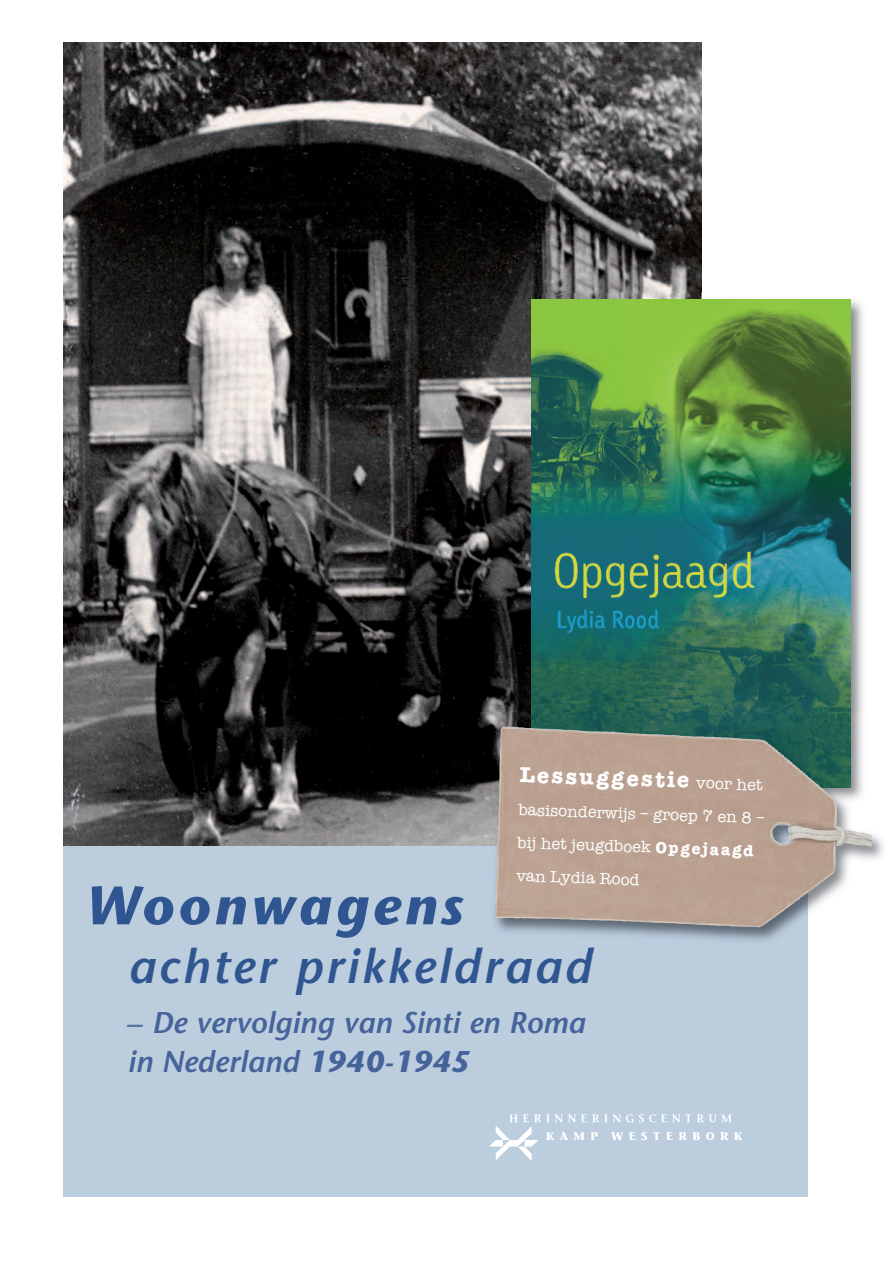
<style>
.page{position:relative;width:893px;height:1263px;background:#fff}
.page>*{position:absolute;margin:0;border:0;box-sizing:border-box;transform-origin:0 0}
.t1{font:italic 700 54px "Stone Sans";letter-spacing:.08em;color:#305691}
.t2{font:italic 600 48px "Stone Sans";letter-spacing:.055em;color:#305691}
.t3{font:italic 600 30px/39px "Stone Sans";color:#46639a}
.t4{font:700 22.5px "American Typewriter";color:#fff}
.t5{font:16.5px/33px "American Typewriter";color:#fff}
.s1{font-weight:400;font-size:16.5px}
.s2{font-weight:700}
.s3{color:#5b72a6}
</style>
<div class="page">
<div style="left:64px;top:826px;width:744px;height:371px;background:#bccdde"></div>
<img style="left:64px;top:43px;width:638px;height:803px">
<img style="left:525px;top:293px;width:338px;height:420px">
<img style="left:531px;top:300px;width:319px;height:413px">
<svg style="left:489px;top:1114px;width:253px;height:47px"></svg>
<img style="left:850px;top:713px;width:34px;height:146px">
<img style="left:495px;top:915px;width:309px;height:38px">
<img style="left:471px;top:713px;width:54px;height:133px">
<img style="left:525px;top:713px;width:6px;height:13px">
<img style="left:531px;top:713px;width:319px;height:13px">
<img style="left:476px;top:947px;width:86px;height:6px">
<img style="left:495px;top:726px;width:377px;height:189px">
<h3 class="t4" style="left:520px;top:755px;width:244px;rotate:2deg">Lessuggestie <span class="s1">voor het</span></h3>
<p class="t5" style="left:519px;top:792px;width:248px;rotate:2deg">basisonderwijs – groep 7 en 8 – bij het jeugdboek <span class="s2">Opgejaagd </span>van Lydia Rood</p>
<h1 class="t1" style="left:85px;top:885px;width:379px">Woonwagens</h1>
<h2 class="t2" style="left:128px;top:947px;width:465px">achter prikkeldraad</h2>
<h3 class="t3" style="left:128px;top:1006px;width:459px"><span class="s3">–</span> De vervolging van Sinti en Roma in Nederland <span class="s2">1940-1945</span></h3>
</div>
